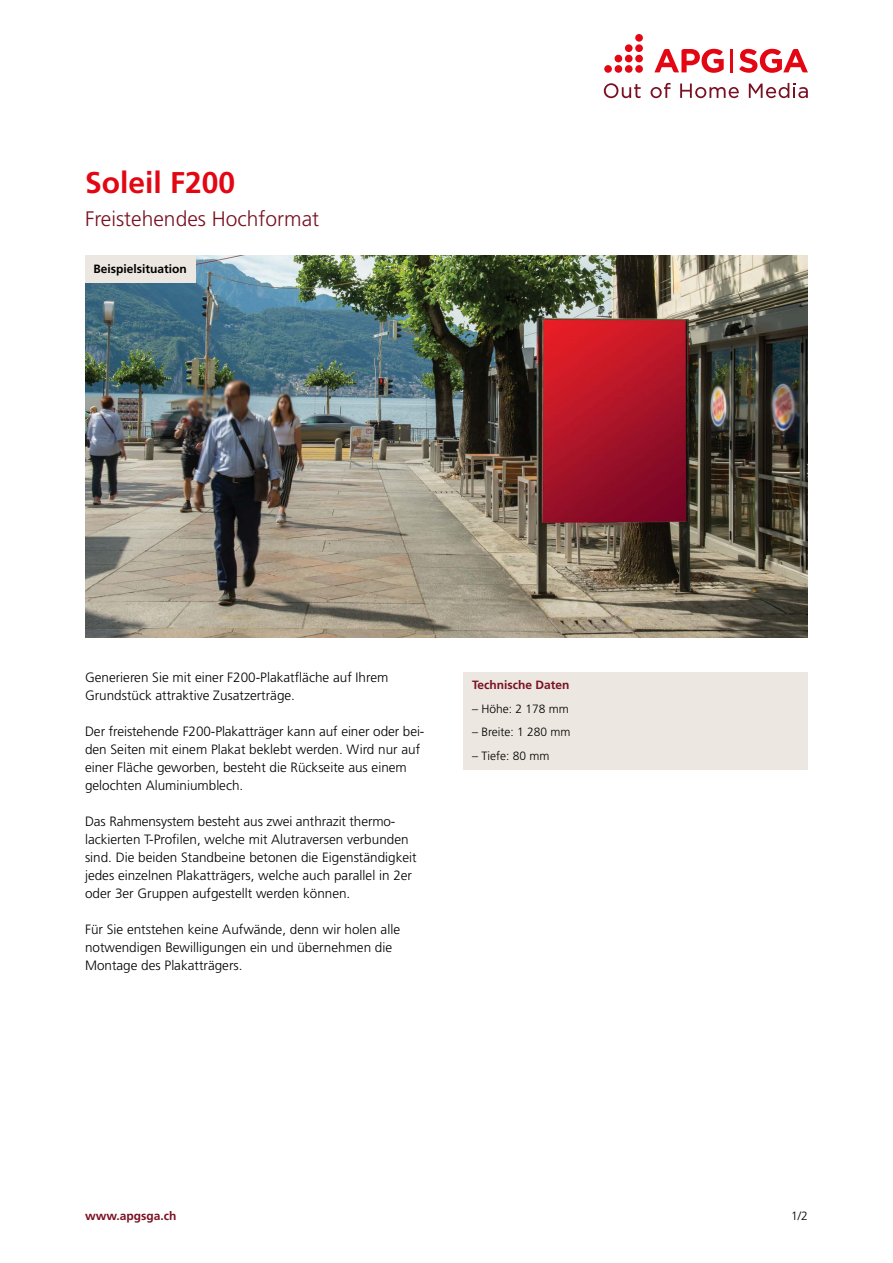
<style>
.page{position:relative;width:893px;height:1263px;background:#fff}
.page>*{position:absolute;margin:0;border:0;box-sizing:border-box;transform-origin:0 0}
.t1{font:700 30px "Frutiger LT Std";color:#e30613}
.t2{font:300 21px "Frutiger LT Std";color:#7a1122}
.t3{font:300 13.5px/18px "Frutiger LT Std";color:#000}
.t4{font:300 12px "Frutiger LT Std";color:#000}
.t5{font:700 12px "Frutiger LT Std";color:#7a1122}
.t6{font:700 12px "Frutiger LT Std";color:#000}
</style>
<div class="page">
<img style="left:85px;top:255px;width:723px;height:383px">
<svg style="left:604px;top:83px;width:37px;height:15px"></svg>
<svg style="left:650px;top:83px;width:21px;height:15px"></svg>
<svg style="left:680px;top:84px;width:59px;height:14px"></svg>
<svg style="left:749px;top:83px;width:59px;height:15px"></svg>
<hr style="left:731px;top:49px;width:2px;height:23px;background:#e30613">
<svg style="left:654px;top:49px;width:70px;height:24px"></svg>
<svg style="left:739px;top:49px;width:69px;height:24px"></svg>
<div style="left:604px;top:65px;width:8px;height:8px;background:#e30613;border-radius:50%"></div>
<div style="left:615px;top:65px;width:7px;height:8px;background:#e30613;border-radius:50%"></div>
<div style="left:615px;top:55px;width:7px;height:7px;background:#e30613;border-radius:50%"></div>
<div style="left:625px;top:65px;width:8px;height:8px;background:#e30613;border-radius:50%"></div>
<div style="left:625px;top:55px;width:8px;height:7px;background:#e30613;border-radius:50%"></div>
<div style="left:625px;top:44px;width:8px;height:8px;background:#e30613;border-radius:50%"></div>
<div style="left:635px;top:65px;width:8px;height:8px;background:#e30613;border-radius:50%"></div>
<div style="left:635px;top:55px;width:8px;height:7px;background:#e30613;border-radius:50%"></div>
<div style="left:635px;top:44px;width:8px;height:8px;background:#e30613;border-radius:50%"></div>
<div style="left:635px;top:34px;width:8px;height:8px;background:#e30613;border-radius:50%"></div>
<div style="left:463px;top:672px;width:345px;height:98px;background:#ece7e0"></div>
<div style="left:85px;top:255px;width:111px;height:28px;background:#ece7e0"></div>
<h1 class="t1" style="left:85px;top:165px;width:152px">Soleil F200</h1>
<h2 class="t2" style="left:85px;top:206px;width:236px">Freistehendes Hochformat</h2>
<p class="t6" style="left:94px;top:261px;width:95px">Beispielsituation</p>
<p class="t3" style="left:85px;top:668px;width:305px">Generieren Sie mit einer F200-Plakatfläche auf Ihrem<br>Grundstück attraktive Zusatzerträge.</p>
<p class="t3" style="left:85px;top:722px;width:341px">Der freistehende F200-Plakatträger kann auf einer oder bei&shy;den Seiten mit einem Plakat beklebt werden. Wird nur auf einer Fläche geworben, besteht die Rückseite aus einem gelochten Aluminiumblech.</p>
<p class="t3" style="left:85px;top:812px;width:333px">Das Rahmensystem besteht aus zwei anthrazit thermo&shy;lackierten T-Profilen, welche mit Alutraversen verbunden sind. Die beiden Standbeine betonen die Eigenständigkeit jedes einzelnen Plakatträgers, welche auch parallel in 2er oder 3er Gruppen aufgestellt werden können.</p>
<p class="t3" style="left:85px;top:920px;width:317px">Für Sie entstehen keine Aufwände, denn wir holen alle notwendigen Bewilligungen ein und übernehmen die<br>Montage des Plakatträgers.</p>
<p class="t5" style="left:472px;top:678px;width:99px">Technische Daten</p>
<p class="t4" style="left:472px;top:702px;width:98px">– Höhe: 2 178 mm</p>
<p class="t4" style="left:472px;top:725px;width:100px">– Breite: 1 280 mm</p>
<p class="t4" style="left:472px;top:749px;width:79px">– Tiefe: 80 mm</p>
<p class="t5" style="left:85px;top:1209px;width:93px">www.apgsga.ch</p>
<p class="t4" style="left:791px;top:1209px;width:18px">1/2</p>
</div>
